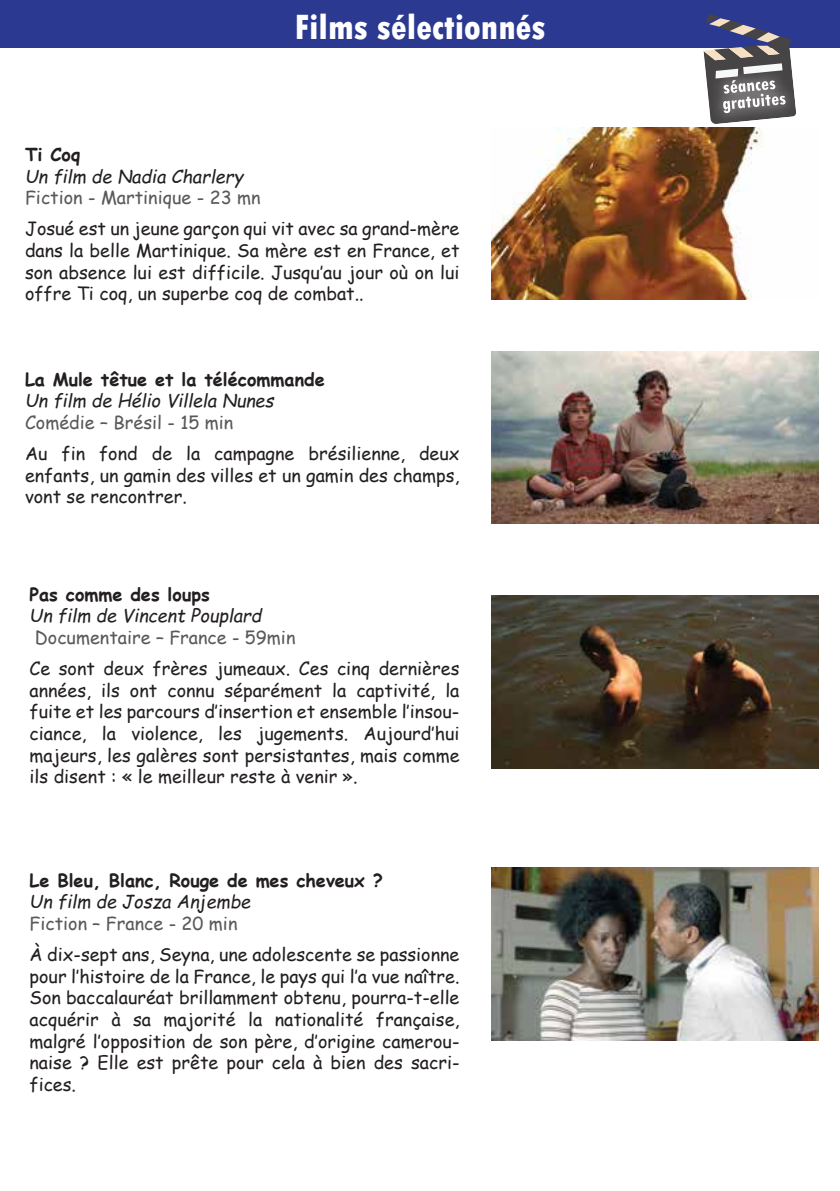
<style>
.page{position:relative;width:840px;height:1191px;background:#fff}
.page>*{position:absolute;margin:0;border:0;box-sizing:border-box;transform-origin:0 0}
.t1{font:800 condensed 36.8px "Tw Cen";color:#fff}
.t2{font:18px/21.6px "Comic Sans MS";color:#231f20;text-align:justify}
.t3{font:italic 18px "Comic Sans MS";color:#231f20}
.t4{font:18px "Comic Sans MS";color:#58595b}
.t5{font:700 18px "Comic Sans MS";color:#231f20}
</style>
<div class="page">
<div style="left:0;top:1px;width:839px;height:47px;background:#2b3990"></div>
<img style="left:491px;top:127px;width:272px;height:173px">
<img style="left:701px;top:103px;width:95px;height:31px">
<svg style="left:702px;top:14px;width:93px;height:110px"></svg>
<img style="left:491px;top:351px;width:327px;height:173px">
<img style="left:491px;top:595px;width:327px;height:173px">
<img style="left:491px;top:867px;width:327px;height:173px">
<h1 class="t1" style="left:294px;top:5px;width:252px">Films sélectionnés</h1>
<p class="t5" style="left:25px;top:141px;width:57px">Ti Coq</p>
<p class="t3" style="left:25px;top:163px;width:220px">Un film de Nadia Charlery</p>
<p class="t4" style="left:25px;top:184px;width:237px">Fiction - Martinique - 23 mn</p>
<p class="t2" style="left:25px;top:217px;width:436px">Josué est un jeune garçon qui vit avec sa grand-mère dans la belle Martinique. Sa mère est en France, et son absence lui est difficile. Jusqu‛au jour où on lui offre Ti coq, un superbe coq de combat..</p>
<p class="t5" style="left:25px;top:366px;width:301px">La Mule têtue et la télécommande</p>
<p class="t3" style="left:25px;top:387px;width:250px">Un film de Hélio Villela Nunes</p>
<p class="t4" style="left:25px;top:409px;width:210px">Comédie – Brésil - 15 min</p>
<p class="t2" style="left:25px;top:442px;width:436px">Au fin fond de la campagne brésilienne, deux enfants, un gamin des villes et un gamin des champs, vont se rencontrer.</p>
<p class="t5" style="left:30px;top:581px;width:182px">Pas comme des loups</p>
<p class="t3" style="left:30px;top:602px;width:234px">Un film de Vincent Pouplard</p>
<p class="t4" style="left:35px;top:624px;width:262px">Documentaire – France - 59min</p>
<p class="t2" style="left:30px;top:657px;width:431px">Ce sont deux frères jumeaux. Ces cinq dernières années, ils ont connu séparément la captivité, la fuite et les parcours d‛insertion et ensemble l‛insou&shy;ciance, la violence, les jugements. Aujourd‛hui majeurs, les galères sont persistantes, mais comme ils disent : « le meilleur reste à venir ».</p>
<p class="t5" style="left:30px;top:866px;width:354px">Le Bleu, Blanc, Rouge de mes cheveux ?</p>
<p class="t3" style="left:30px;top:888px;width:223px">Un film de Josza Anjembe</p>
<p class="t4" style="left:30px;top:910px;width:209px">Fiction – France - 20 min</p>
<p class="t2" style="left:30px;top:943px;width:431px">À dix-sept ans, Seyna, une adolescente se passionne pour l‛histoire de la France, le pays qui l‛a vue naître.<br>Son baccalauréat brillamment obtenu, pourra-t-elle acquérir à sa majorité la nationalité française, malgré l‛opposition de son père, d‛origine camerou&shy;naise ? Elle est prête pour cela à bien des sacri&shy;fices.</p>
</div>
